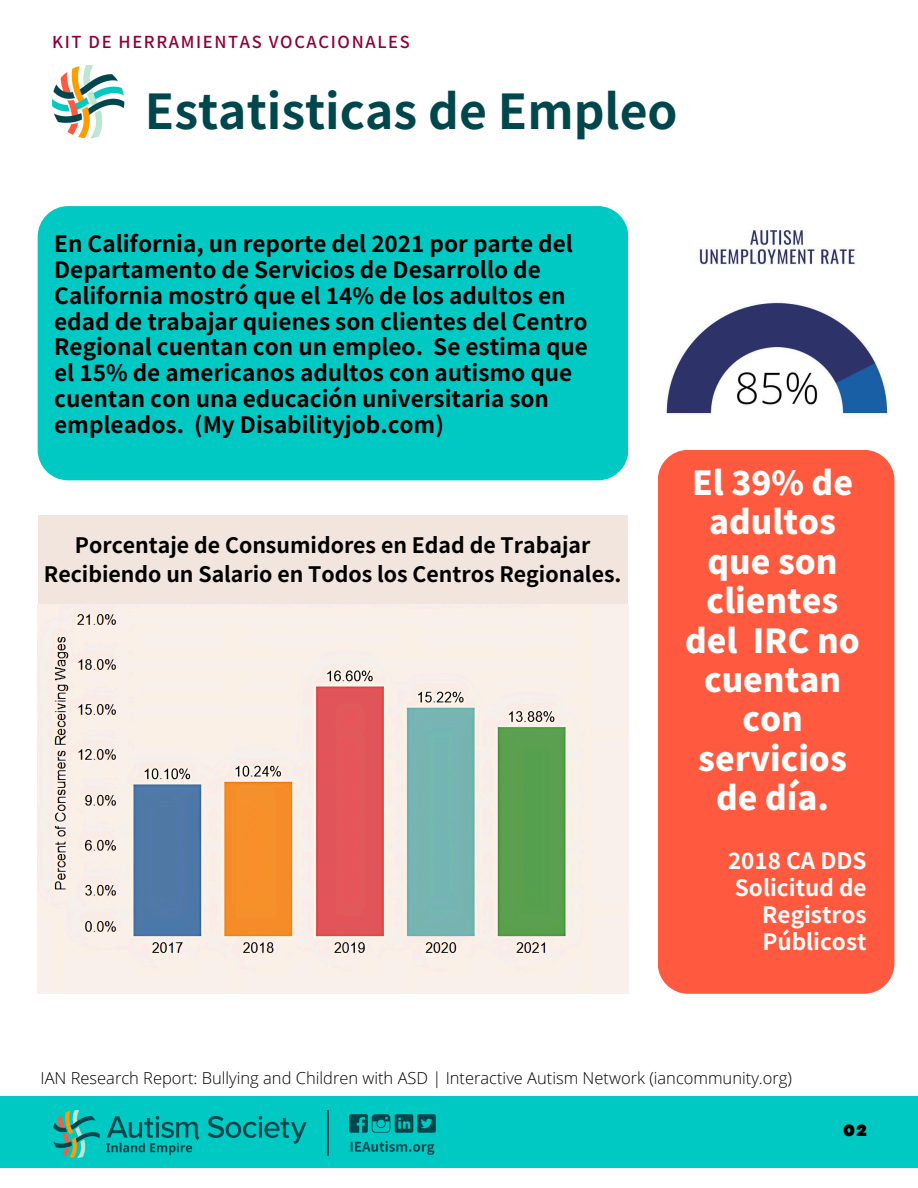
<style>
.page{position:relative;width:918px;height:1188px;background:#fff}
.page>*{position:absolute;margin:0;border:0;box-sizing:border-box;transform-origin:0 0}
.t1{font:700 48px "Noto Sans JP";color:#00464d}
.t2{font:900 33px/39.3px "Noto Sans JP";color:#fcfcfb;text-align:center}
.t3{font:700 22.5px/25.8px "Noto Sans JP";color:#000}
.t4{font:700 22.5px/27px "Noto Sans JP";color:#fcfcfb;text-align:right}
.t5{font:700 21.3px/29.2px "Noto Sans JP";color:#000;text-align:center}
.t6{font:900 16.95px "Codec Pro";color:#000}
.t7{font:300 16.5px "Open Sans";color:#000}
.t8{font:500 16.5px "Noto Sans JP";letter-spacing:.1em;color:#8c003b}
</style>
<div class="page">
<img style="left:52px;top:65px;width:73px;height:73px">
<div style="left:38px;top:206px;width:590px;height:274px;background:#00c9c3;border-radius:30px"></div>
<div style="left:658px;top:450px;width:236px;height:544px;background:#ff5a3f;border-radius:30px"></div>
<img style="left:665px;top:229px;width:224px;height:187px">
<img style="left:38px;top:604px;width:590px;height:389px">
<div style="left:38px;top:515px;width:590px;height:89px;background:#f2e5dd"></div>
<div style="left:0;top:1096px;width:918px;height:72px;background:#00c9c3"></div>
<img style="left:53px;top:1110px;width:275px;height:48px">
<img style="left:349px;top:1114px;width:87px;height:41px">
<h3 class="t8" style="left:52px;top:29px;width:359px">KIT DE HERRAMIENTAS VOCACIONALES</h3>
<h1 class="t1" style="left:145px;top:73px;width:534px">Estatisticas de Empleo</h1>
<h3 class="t3" style="left:54px;top:229px;width:535px">En California, un reporte del 2021 por parte del Departamento de Servicios de Desarrollo de California mostró que el 14% de los adultos en edad de trabajar quienes son clientes del Centro Regional cuentan con un empleo. Se estima que el 15% de americanos adultos con autismo que cuentan con una educación universitaria son empleados. (My Disabilityjob.com)</h3>
<h3 class="t5" style="left:44px;top:529px;width:579px">Porcentaje de Consumidores en Edad de Trabajar<br>Recibiendo un Salario en Todos los Centros Regionales.</h3>
<p class="t2" style="left:685px;top:461px;width:176px">El 39% de adultos que son clientes del IRC no cuentan con servicios de día.</p>
<p class="t4" style="left:728px;top:845px;width:140px">2018 CA DDS<br>Solicitud de<br>Registros<br>Públicost</p>
<p class="t7" style="left:41px;top:1066px;width:753px">IAN Research Report: Bullying and Children with ASD | Interactive Autism Network (iancommunity.org)</p>
<p class="t6" style="left:843px;top:1124px;width:25px">02</p>
</div>
